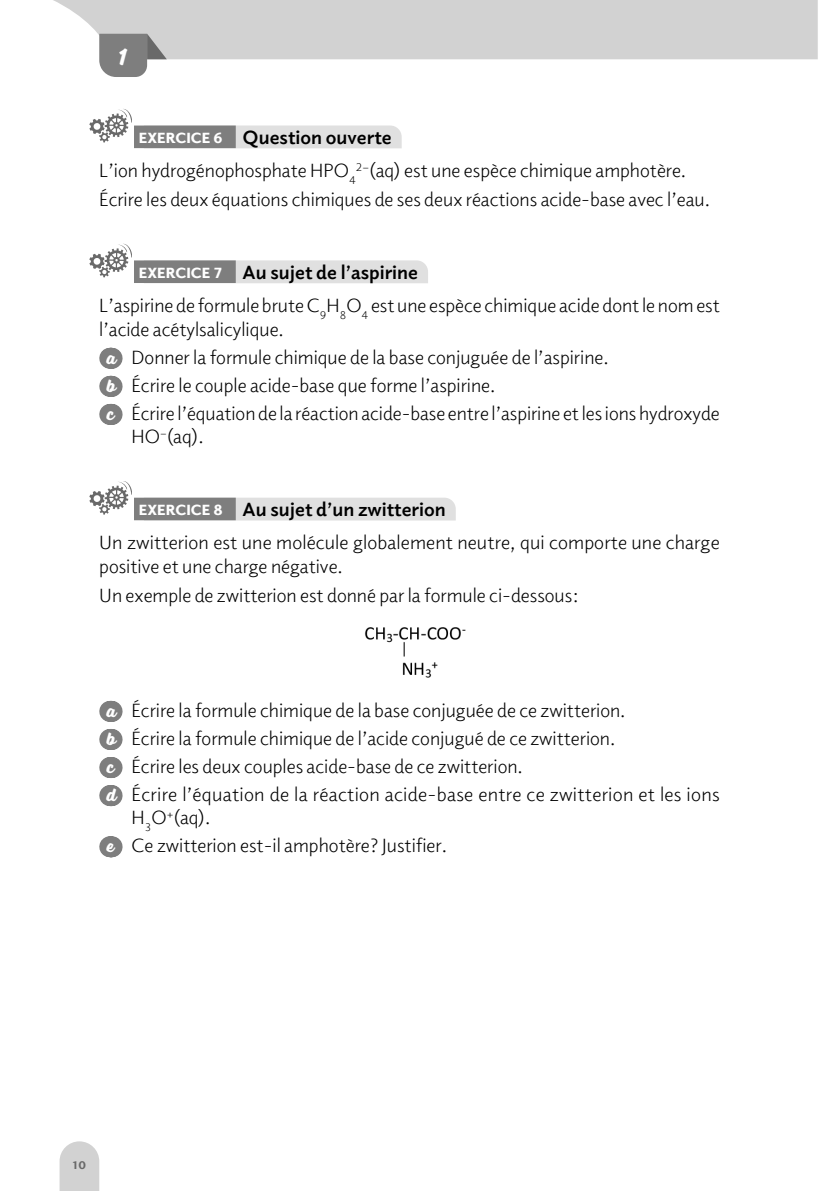
<style>
.page{position:relative;width:819px;height:1191px;background:#fff}
.page>*{position:absolute;margin:0;border:0;box-sizing:border-box;transform-origin:0 0}
.t1{font:700 25.55px "Voltage";color:#fff}
.t2{font:19.25px/28px "Elido";color:#000}
.t3{font:900 11.2px "Elido";color:#696969}
.s1{font-weight:900;font-size:14.88px;color:#fff}
.s2{font-weight:700}
.s3{font-family:"Voltage";font-weight:700;color:#fff}
</style>
<div class="page">
<div style="left:53px;top:0;width:764px;height:59px;background:#d2d2d2"></div>
<svg style="left:60px;top:1141px;width:39px;height:50px;background:#d5d5d5"></svg>
<svg style="left:99px;top:34px;width:68px;height:43px;background:#979797"></svg>
<svg style="left:144px;top:125px;width:257px;height:23px;background:#dfdfdf"></svg>
<div style="left:134px;top:126px;width:102px;height:22px;background:#7e7e7e"></div>
<div style="left:236px;top:260px;width:192px;height:23px;background:#e0e0e0"></div>
<div style="left:134px;top:260px;width:102px;height:23px;background:#7e7e7e"></div>
<svg style="left:110px;top:348px;width:2px;height:21px"></svg>
<svg style="left:110px;top:376px;width:2px;height:21px"></svg>
<svg style="left:110px;top:404px;width:2px;height:21px"></svg>
<div style="left:236px;top:497px;width:219px;height:23px;background:#e0e0e0"></div>
<div style="left:134px;top:497px;width:102px;height:23px;background:#7e7e7e"></div>
<svg style="left:110px;top:701px;width:2px;height:21px"></svg>
<svg style="left:110px;top:729px;width:2px;height:21px"></svg>
<svg style="left:110px;top:757px;width:2px;height:21px"></svg>
<svg style="left:110px;top:785px;width:2px;height:21px"></svg>
<svg style="left:110px;top:836px;width:2px;height:21px"></svg>
<img style="left:365px;top:627px;width:101px;height:51px">
<svg style="left:89px;top:108px;width:43px;height:34px"></svg>
<svg style="left:89px;top:243px;width:43px;height:34px"></svg>
<svg style="left:89px;top:481px;width:43px;height:33px"></svg>
<svg style="left:817px;top:0;width:1px;height:60px"></svg>
<h1 class="t1" style="left:119px;top:41px;width:9px">1</h1>
<p class="t2" style="left:99px;top:120px;width:588px;line-height:33.6px;text-indent:40px"><span class="s1">EXERCICE 6</span> <span class="s2">Question ouverte<br></span>L’ion hydrogénophosphate HPO<sub>4</sub><sup>2−</sup>(aq) est une espèce chimique amphotère.</p>
<p class="t2" style="left:99px;top:185px;width:612px">Écrire les deux équations chimiques de ses deux réactions acide-base avec l’eau.</p>
<p class="t2" style="left:99px;top:255px;width:622px;line-height:33.6px;text-indent:40px"><span class="s1">EXERCICE 7</span> <span class="s2">Au sujet de l’aspirine<br></span>L’aspirine de formule brute C<sub>9</sub>H<sub>8</sub>O<sub>4</sub> est une espèce chimique acide dont le nom est</p>
<p class="t2" style="left:107px;top:315px;width:614px;text-indent:-7px">l’acide acétylsalicylique.<br><span class="s3">a</span> Donner la formule chimique de la base conjuguée de l’aspirine.<br><span class="s3">b</span> Écrire le couple acide-base que forme l’aspirine.<br><span class="s3">c</span> Écrire l’équation de la réaction acide-base entre l’aspirine et les ions hydroxyde</p>
<p class="t2" style="left:131px;top:422px;width:74px">HO<sup>−</sup>(aq).</p>
<p class="t2" style="left:99px;top:492px;width:622px;line-height:33.6px;text-indent:40px"><span class="s1">EXERCICE 8</span> <span class="s2">Au sujet d’un zwitterion<br></span>Un zwitterion est une molécule globalement neutre, qui comporte une charge</p>
<p class="t2" style="left:99px;top:551px;width:480px;line-height:28.5px">positive et une charge négative.<br>Un exemple de zwitterion est donné par la formule ci-dessous :</p>
<p class="t2" style="left:107px;top:696px;width:614px"><span class="s3">a</span> Écrire la formule chimique de la base conjuguée de ce zwitterion.<br><span class="s3">b</span> Écrire la formule chimique de l’acide conjugué de ce zwitterion.<br><span class="s3">c</span> Écrire les deux couples acide-base de ce zwitterion.<br><span class="s3">d</span> Écrire l’équation de la réaction acide-base entre ce zwitterion et les ions</p>
<p class="t2" style="left:107px;top:803px;width:342px;text-indent:25px">H<sub>3</sub>O<sup>+</sup>(aq).<br><span class="s3">e</span> Ce zwitterion est-il amphotère ? Justifier.</p>
<p class="t3" style="left:71px;top:1157px;width:16px">10</p>
</div>
